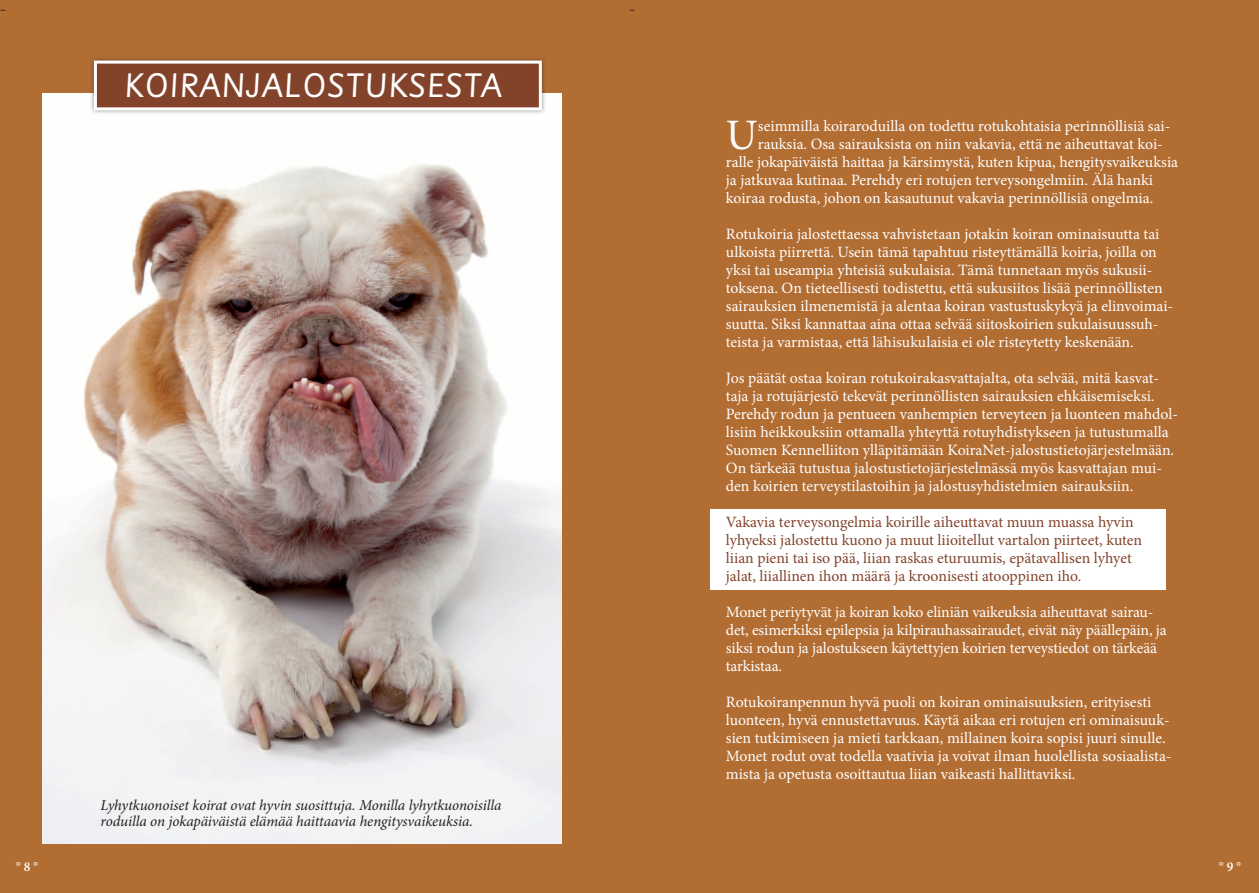
<style>
.page{position:relative;width:1259px;height:893px;background:#fff}
.page>*{position:absolute;margin:0;border:0;box-sizing:border-box;transform-origin:0 0}
.LEIPIS{font:43.5px "Minion Pro";color:#fff}
.t1{font:33px "Sassoon Primary";color:#fff}
.t2{font:18px "Times";color:#231f20}
.LEIPIS-2{font:15.75px/18px "Minion Pro";letter-spacing:-.005em;color:#fff}
.LEIPIS-3{font:15.75px "Minion Pro";color:#83432b}
.kuvateksti{font:italic 15px/16.5px "Minion Pro";letter-spacing:-.005em;color:#231f20}
.t3{font:600 13.5px "Minion Pro";color:#fff}
</style>
<div class="page">
<div style="left:0;top:0;width:629px;height:893px;background:#b26d33"></div>
<div style="left:629px;top:0;width:630px;height:893px;background:#b26d33"></div>
<img style="left:43px;top:94px;width:518px;height:749px">
<div style="left:89px;top:56px;width:457px;height:59px;background:#231f20;opacity:.46"></div>
<div style="left:94px;top:61px;width:448px;height:49px;background:#83432b;border:3px solid #fff"></div>
<div style="left:710px;top:509px;width:455px;height:80px;background:#fff"></div>
<p class="t2" style="left:0;top:-9px;width:7px">-</p>
<p class="t2" style="left:629px;top:-9px;width:7px">-</p>
<p class="t1" style="left:124px;top:66px;width:380px">KOIRANJALOSTUKSESTA</p>
<p class="kuvateksti" style="left:101px;top:797px;width:402px">Lyhytkuonoiset koirat ovat hyvin suosittuja. Monilla lyhytkuonoisilla roduilla on jokapäiväistä elämää haittaavia hengitysvaikeuksia.</p>
<p class="LEIPIS" style="left:726px;top:105px;width:33px">U</p>
<p class="LEIPIS-2" style="left:758px;top:117px;width:414px">seimmilla koiraroduilla on todettu rotukohtaisia perinnöllisiä sai-</p>
<p class="LEIPIS-2" style="left:758px;top:135px;width:406px">rauksia. Osa sairauksista on niin vakavia, että ne aiheuttavat koi-</p>
<p class="LEIPIS-2" style="left:726px;top:153px;width:454px">ralle jokapäiväistä haittaa ja kärsimystä, kuten kipua, hengitysvaikeuksia</p>
<p class="LEIPIS-2" style="left:726px;top:171px;width:429px">ja jatkuvaa kutinaa. Perehdy eri rotujen terveysongelmiin. Älä hanki</p>
<p class="LEIPIS-2" style="left:726px;top:189px;width:429px">koiraa rodusta, johon on kasautunut vakavia perinnöllisiä ongelmia.</p>
<p class="LEIPIS-2" style="left:726px;top:225px;width:449px">Rotukoiria jalostettaessa vahvistetaan jotakin koiran ominaisuutta tai ulkoista piirrettä. Usein tämä tapahtuu risteyttämällä koiria, joilla on yksi tai useampia yhteisiä sukulaisia. Tämä tunnetaan myös sukusii&shy;toksena. On tieteellisesti todistettu, että sukusiitos lisää perinnöllisten sairauksien ilmenemistä ja alentaa koiran vastustuskykyä ja elinvoimai&shy;suutta. Siksi kannattaa aina ottaa selvää siitoskoirien sukulaisuussuh&shy;teista ja varmistaa, että lähisukulaisia ei ole risteytetty keskenään.</p>
<p class="LEIPIS-2" style="left:726px;top:369px;width:453px">Jos päätät ostaa koiran rotukoirakasvattajalta, ota selvää, mitä kasvat&shy;taja ja rotujärjestö tekevät perinnöllisten sairauksien ehkäisemiseksi.<br>Perehdy rodun ja pentueen vanhempien terveyteen ja luonteen mahdol&shy;lisiin heikkouksiin ottamalla yhteyttä rotuyhdistykseen ja tutustumalla Suomen Kennelliiton ylläpitämään KoiraNet-jalostustietojärjestelmään.</p>
<p class="LEIPIS-2" style="left:726px;top:459px;width:437px">On tärkeää tutustua jalostustietojärjestelmässä myös kasvattajan mui&shy;den koirien terveystilastoihin ja jalostusyhdistelmien sairauksiin.</p>
<p class="LEIPIS-3" style="left:726px;top:511px;width:409px">Vakavia terveysongelmia koirille aiheuttavat muun muassa hyvin</p>
<p class="LEIPIS-3" style="left:726px;top:529px;width:418px">lyhyeksi jalostettu kuono ja muut liioitellut vartalon piirteet, kuten</p>
<p class="LEIPIS-3" style="left:726px;top:547px;width:407px">liian pieni tai iso pää, liian raskas eturuumis, epätavallisen lyhyet</p>
<p class="LEIPIS-3" style="left:726px;top:565px;width:357px">jalat, liiallinen ihon määrä ja kroonisesti atooppinen iho.</p>
<p class="LEIPIS-2" style="left:726px;top:603px;width:442px">Monet periytyvät ja koiran koko eliniän vaikeuksia aiheuttavat sairau&shy;det, esimerkiksi epilepsia ja kilpirauhassairaudet, eivät näy päällepäin, ja siksi rodun ja jalostukseen käytettyjen koirien terveystiedot on tärkeää tarkistaa.</p>
<p class="LEIPIS-2" style="left:726px;top:693px;width:447px">Rotukoiranpennun hyvä puoli on koiran ominaisuuksien, erityisesti luonteen, hyvä ennustettavuus. Käytä aikaa eri rotujen eri ominaisuuk&shy;sien tutkimiseen ja mieti tarkkaan, millainen koira sopisi juuri sinulle.<br>Monet rodut ovat todella vaativia ja voivat ilman huolellista sosiaalista&shy;mista ja opetusta osoittautua liian vaikeasti hallittaviksi.</p>
<p class="t3" style="left:16px;top:858px;width:23px">° 8 °</p>
<p class="t3" style="left:1219px;top:858px;width:23px">° 9 °</p>
</div>
